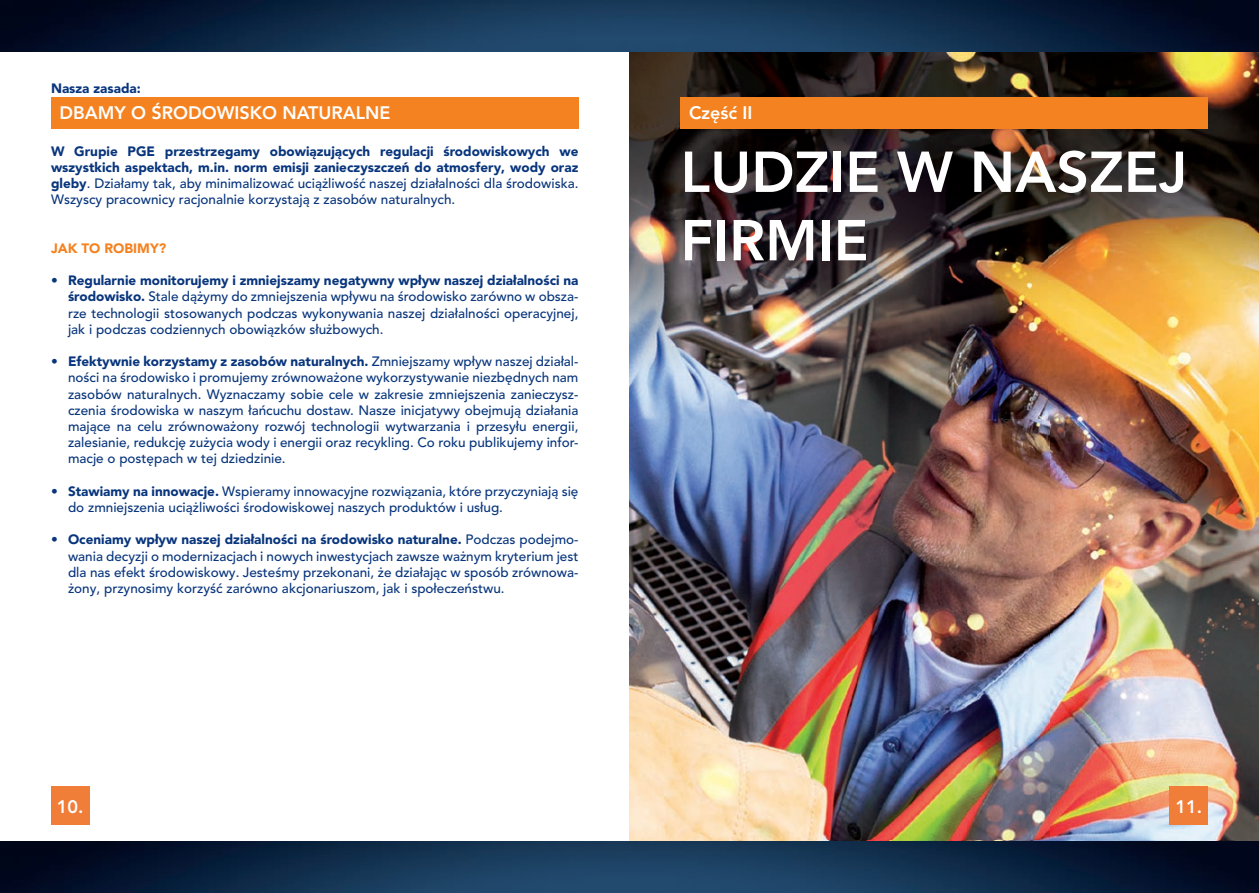
<style>
.page{position:relative;width:1259px;height:893px;background:#fff}
.page>*{position:absolute;margin:0;border:0;box-sizing:border-box;transform-origin:0 0}
.t1{font:800 57px/68.4px "Avenir LT Pro";color:#fff}
.t2{font:800 18px "Avenir LT Pro";color:#fff}
.t3{font:500 13.5px/16.2px "Avenir LT Pro";color:#08357c;text-align:justify}
.t4{font:900 13.5px/16.2px "Avenir LT Pro";color:#08357c;text-align:justify}
.t5{font:900 13.5px "Avenir LT Pro";color:#f58220}
.s1{font-weight:500}
.s2{font-weight:900}
</style>
<div class="page">
<div style="left:51px;top:98px;width:527px;height:31px;background:#f58220"></div>
<img style="left:629px;top:51px;width:630px;height:791px">
<div style="left:680px;top:98px;width:528px;height:31px;background:#f58220"></div>
<div style="left:51px;top:787px;width:38px;height:38px;background:#f07d38"></div>
<div style="left:1169px;top:787px;width:39px;height:38px;background:#f07d38"></div>
<img style="left:0;top:842px;width:1259px;height:51px">
<img style="left:0;top:0;width:1259px;height:51px">
<p class="t4" style="left:51px;top:81px;width:91px">Nasza zasada:</p>
<h2 class="t2" style="left:60px;top:102px;width:332px">DBAMY O ŚRODOWISKO NATURALNE</h2>
<p class="t4" style="left:51px;top:143px;width:529px">W Grupie PGE przestrzegamy obowiązujących regulacji środowiskowych we wszystkich aspektach, m.in. norm emisji zanieczyszczeń do atmosfery, wody oraz gleby<span class="s1">. Działamy tak, aby minimalizować uciążliwość naszej działalności dla środowiska.<br>Wszyscy pracownicy racjonalnie korzystają z zasobów naturalnych.</span></p>
<p class="t5" style="left:51px;top:240px;width:117px">JAK TO ROBIMY?</p>
<p class="t3" style="left:68px;top:273px;width:512px;text-indent:-17px">• <span class="s2">Regularnie monitorujemy i zmniejszamy negatywny wpływ naszej działalności na środowisko.</span> Stale dążymy do zmniejszenia wpływu na środowisko zarówno w obsza&shy;rze technologii stosowanych podczas wykonywania naszej działalności operacyjnej, jak i podczas codziennych obowiązków służbowych.</p>
<p class="t3" style="left:68px;top:354px;width:512px;text-indent:-17px">• <span class="s2">Efektywnie korzystamy z zasobów naturalnych.</span> Zmniejszamy wpływ naszej działal&shy;ności na środowisko i promujemy zrównoważone wykorzystywanie niezbędnych nam zasobów naturalnych. Wyznaczamy sobie cele w zakresie zmniejszenia zanieczysz&shy;czenia środowiska w naszym łańcuchu dostaw. Nasze inicjatywy obejmują działania mające na celu zrównoważony rozwój technologii wytwarzania i przesyłu energii, zalesianie, redukcję zużycia wody i energii oraz recykling. Co roku publikujemy infor&shy;macje o postępach w tej dziedzinie.</p>
<p class="t3" style="left:68px;top:483px;width:512px;text-indent:-17px">• <span class="s2">Stawiamy na innowacje.</span> Wspieramy innowacyjne rozwiązania, które przyczyniają się do zmniejszenia uciążliwości środowiskowej naszych produktów i usług.</p>
<p class="t3" style="left:68px;top:532px;width:512px;text-indent:-17px">• <span class="s2">Oceniamy wpływ naszej działalności na środowisko naturalne.</span> Podczas podejmo&shy;wania decyzji o modernizacjach i nowych inwestycjach zawsze ważnym kryterium jest dla nas efekt środowiskowy. Jesteśmy przekonani, że działając w sposób zrównowa&shy;żony, przynosimy korzyść zarówno akcjonariuszom, jak i społeczeństwu.</p>
<h2 class="t2" style="left:689px;top:102px;width:65px">Część II</h2>
<h1 class="t1" style="left:680px;top:138px;width:508px">LUDZIE W NASZEJ<br>FIRMIE</h1>
<h2 class="t2" style="left:57px;top:796px;width:28px">10.</h2>
<h2 class="t2" style="left:1175px;top:796px;width:28px">11.</h2>
</div>
